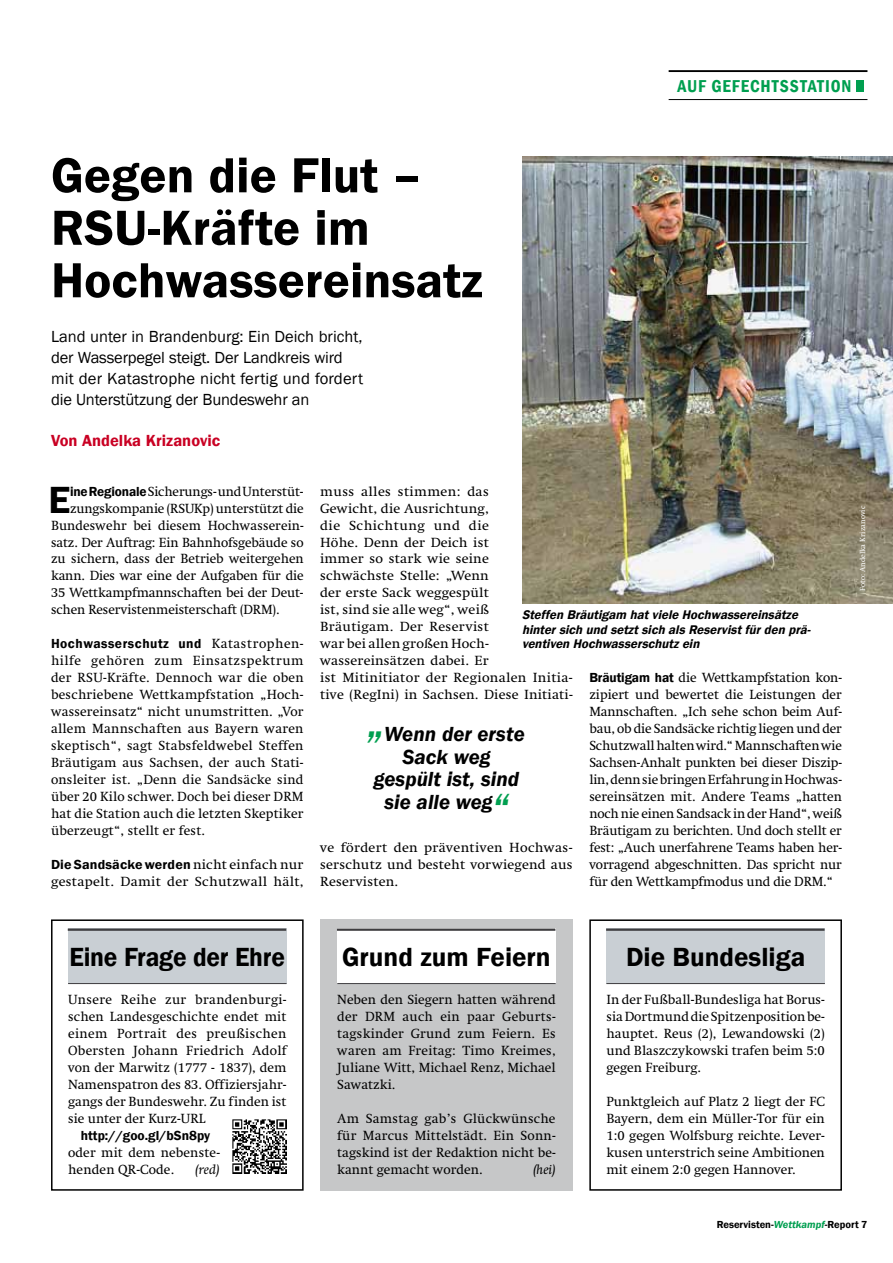
<style>
.page{position:relative;width:893px;height:1263px;background:#fff}
.page>*{position:absolute;margin:0;border:0;box-sizing:border-box;transform-origin:0 0}
.t1{font:600 51px/52.5px "Franklin Gothic";color:#000}
.t2{font:600 39px "Franklin Gothic";color:#000}
.t3{font:600 27px "Franklin Gothic";color:#000}
.t4{font:600 27px "Franklin Gothic";color:#000;scale:.94 1}
.t5{font:italic 600 21px/22.5px "Franklin Gothic";color:#000;text-align:center}
.t6{font:600 condensed 17.7px "Franklin Gothic";letter-spacing:.05em;color:#009f50}
.t7{font:16.5px/21px "Franklin Gothic";letter-spacing:-.01em;color:#000}
.t8{font:600 16.5px "Franklin Gothic";color:#c90023}
.t9{font:13.5px/17px "Swift LT Std";color:#000;text-align:justify}
.t10{font:13.5px/17px "Swift LT Std";color:#000;scale:1.04 1}
.t11{font:600 13.5px "Franklin Gothic";letter-spacing:.01em;color:#000;scale:1.04 1}
.t12{font:13.5px "Swift LT Std";letter-spacing:.02em;color:#000;scale:1.04 1}
.t13{font:600 13.5px "Franklin Gothic";letter-spacing:.035em;color:#000}
.t14{font:600 13.5px "Franklin Gothic";letter-spacing:.01em;color:#000}
.t15{font:italic 13.5px "Swift LT Std";color:#000}
.t16{font:italic 600 12.9px/14.7px "Franklin Gothic";color:#000}
.t17{font:600 10.5px "Franklin Gothic";color:#000}
.t18{font:7.5px "Swift LT Std";color:#fff}
.s1{font-family:"Franklin Gothic";font-weight:600}
.s2{font-family:"Swift LT Std";font-weight:400}
.s3{font-size:36px;color:#009f50}
.s4{font-style:italic;color:#009f50}
</style>
<div class="page">
<hr style="left:669px;top:99px;width:198px;height:1px;background:#000">
<hr style="left:669px;top:70px;width:198px;height:2px;background:#000">
<div style="left:856px;top:80px;width:7px;height:12px;background:#009f50"></div>
<img style="left:233px;top:1120px;width:54px;height:54px">
<div style="left:51px;top:919px;width:253px;height:272px;border:2px solid #000"></div>
<div style="left:68px;top:928px;width:219px;height:56px;background:#c9cfd4"></div>
<hr style="left:68px;top:928px;width:218px;height:3px;background:#3e3d40">
<hr style="left:68px;top:983px;width:219px;height:1px;background:#3e3d40">
<div style="left:589px;top:919px;width:253px;height:272px;border:2px solid #000"></div>
<div style="left:606px;top:928px;width:219px;height:56px;background:#c9cfd4"></div>
<hr style="left:606px;top:928px;width:219px;height:3px;background:#3e3d40">
<hr style="left:606px;top:983px;width:219px;height:1px;background:#3e3d40">
<div style="left:320px;top:919px;width:253px;height:272px;background:#c6c7c8"></div>
<div style="left:337px;top:928px;width:219px;height:56px;background:#fff"></div>
<hr style="left:337px;top:928px;width:218px;height:3px;background:#3e3d40">
<hr style="left:337px;top:983px;width:219px;height:1px;background:#3e3d40">
<img style="left:522px;top:157px;width:371px;height:447px">
<h3 class="t6" style="left:677px;top:74px;width:176px">AUF GEFECHTSSTATION</h3>
<h1 class="t1" style="left:51px;top:150px;width:433px">Gegen die Flut –<br>RSU-Kräfte im<br>Hochwassereinsatz</h1>
<p class="t7" style="left:51px;top:326px;width:314px">Land unter in Brandenburg: Ein Deich bricht, der Wasserpegel steigt. Der Landkreis wird mit der Katastrophe nicht fertig und fordert die Unterstützung der Bundeswehr an</p>
<p class="t8" style="left:51px;top:430px;width:171px">Von Andelka Krizanovic</p>
<h2 class="t2" style="left:48px;top:475px;width:23px">E</h2>
<p class="t9" style="left:70px;top:483px;width:235px"><span class="s1">ine Regionale</span> Sicherungs- und Unterstüt-</p>
<p class="t9" style="left:70px;top:500px;width:235px">zungskompanie (RSUKp) unterstützt die</p>
<p class="t9" style="left:51px;top:517px;width:254px">Bundeswehr bei diesem Hochwasserein-</p>
<p class="t9" style="left:51px;top:534px;width:254px">satz. Der Auftrag: Ein Bahnhofsgebäude so</p>
<p class="t9" style="left:51px;top:551px;width:254px">zu sichern, dass der Betrieb weitergehen</p>
<p class="t9" style="left:51px;top:568px;width:254px">kann. Dies war eine der Aufgaben für die</p>
<p class="t9" style="left:51px;top:585px;width:254px">35 Wettkampfmannschaften bei der Deut-</p>
<p class="t9" style="left:51px;top:602px;width:230px">schen Reservistenmeisterschaft (DRM).</p>
<p class="t13" style="left:51px;top:635px;width:254px">Hochwasserschutz und <span class="s2">Katastrophen-</span></p>
<p class="t9" style="left:51px;top:652px;width:254px">hilfe gehören zum Einsatzspektrum der RSU-Kräfte. Dennoch war die oben beschriebene Wettkampfstation „Hoch&shy;wassereinsatz“ nicht unumstritten. „Vor allem Mannschaften aus Bayern waren skeptisch“, sagt Stabsfeldwebel Steffen Bräutigam aus Sachsen, der auch Stati&shy;onsleiter ist. „Denn die Sandsäcke sind über 20 Kilo schwer. Doch bei dieser DRM hat die Station auch die letzten Skeptiker überzeugt“, stellt er fest.</p>
<p class="t11" style="left:51px;top:856px;width:244px">Die Sandsäcke werden <span class="s2">nicht einfach nur</span></p>
<p class="t12" style="left:51px;top:874px;width:244px">gestapelt. Damit der Schutzwall hält,</p>
<p class="t10" style="left:320px;top:483px;width:244px">muss alles stimmen: das<br>Gewicht, die Ausrichtung,<br>die Schichtung und die<br>Höhe. Denn der Deich ist<br>immer so stark wie seine<br>schwächste Stelle: „Wenn<br>der erste Sack weggespült<br>ist, sind sie alle weg“, weiß<br>Bräutigam. Der Reservist<br>war bei allen großen Hoch&shy;wassereinsätzen dabei. Er<br>ist Mitinitiator der Regionalen Initia&shy;tive (RegIni) in Sachsen. Diese Initiati-</p>
<p class="t16" style="left:522px;top:607px;width:293px">Steffen Bräutigam hatviele Hochwassereinsätze hintersich und setztsich alsReservistfürden prä&shy;ventiven Hochwasserschutzein</p>
<p class="t9" style="left:589px;top:669px;width:254px"><span class="s1">Bräutigam hat</span> die Wettkampfstation kon&shy;zipiert und bewertet die Leistungen der Mannschaften. „Ich sehe schon beim Auf&shy;bau, ob die Sandsäcke richtig liegen und der Schutzwall halten wird.“ Mannschaften wie Sachsen-Anhalt punkten bei dieser Diszip&shy;lin, denn sie bringen Erfahrung in Hochwas&shy;sereinsätzen mit. Andere Teams „hatten noch nie einen Sandsack in der Hand“, weiß Bräutigam zu berichten. Und doch stellt er fest: „Auch unerfahrene Teams haben her&shy;vorragend abgeschnitten. Das spricht nur für den Wettkampfmodus und die DRM.“</p>
<h3 class="t5" style="left:368px;top:723px;width:158px"><sup>„</sup>Wenn der erste<br>Sack weg gespült ist, sind sie alle weg<span class="s3">“</span></h3>
<p class="t10" style="left:320px;top:839px;width:244px;text-align:justify">ve fördert den präventiven Hochwas&shy;serschutz und besteht vorwiegend aus Reservisten.</p>
<p class="t18" style="left:859px;top:591px;width:87px;rotate:-90deg">Foto: Andelka Krizanovic</p>
<h3 class="t4" style="left:70px;top:940px;width:231px">Eine Frage der Ehre</h3>
<p class="t9" style="left:68px;top:991px;width:220px">Unsere Reihe zur brandenburgi&shy;schen Landesgeschichte endet mit einem Portrait des preußischen Obersten Johann Friedrich Adolf von der Marwitz (1777 - 1837), dem Namenspatron des 83. Offiziersjahr&shy;gangs der Bundeswehr. Zu finden ist sie unter der Kurz-URL</p>
<p class="t14" style="left:81px;top:1127px;width:131px">http://goo.gl/bSn8py</p>
<p class="t9" style="left:68px;top:1144px;width:153px">oder mit dem nebenste&shy;henden QR-Code.</p>
<p class="t15" style="left:195px;top:1162px;width:26px">(red)</p>
<h3 class="t3" style="left:342px;top:940px;width:210px">Grund zum Feiern</h3>
<h3 class="t3" style="left:626px;top:940px;width:181px">Die Bundesliga</h3>
<p class="t9" style="left:337px;top:991px;width:220px">Neben den Siegern hatten während der DRM auch ein paar Geburts&shy;tagskinder Grund zum Feiern. Es waren am Freitag: Timo Kreimes, Juliane Witt, Michael Renz, Michael Sawatzki.</p>
<p class="t9" style="left:337px;top:1110px;width:220px">Am Samstag gab’s Glückwünsche für Marcus Mittelstädt. Ein Sonn&shy;tagskind ist der Redaktion nicht be&shy;kannt gemacht worden.</p>
<p class="t9" style="left:606px;top:991px;width:220px">In der Fußball-Bundesliga hat Borus&shy;sia Dortmund die Spitzenposition be&shy;hauptet. Reus (2), Lewandowski (2) und Blaszczykowski trafen beim 5:0 gegen Freiburg.</p>
<p class="t9" style="left:606px;top:1093px;width:220px">Punktgleich auf Platz 2 liegt der FC Bayern, dem ein Müller-Tor für ein 1:0 gegen Wolfsburg reichte. Lever&shy;kusen unterstrich seine Ambitionen mit einem 2:0 gegen Hannover.</p>
<p class="t15" style="left:533px;top:1162px;width:24px">(hei)</p>
<p class="t17" style="left:717px;top:1218px;width:152px">Reservisten-<span class="s4">Wettkampf</span>-Report 7</p>
</div>
